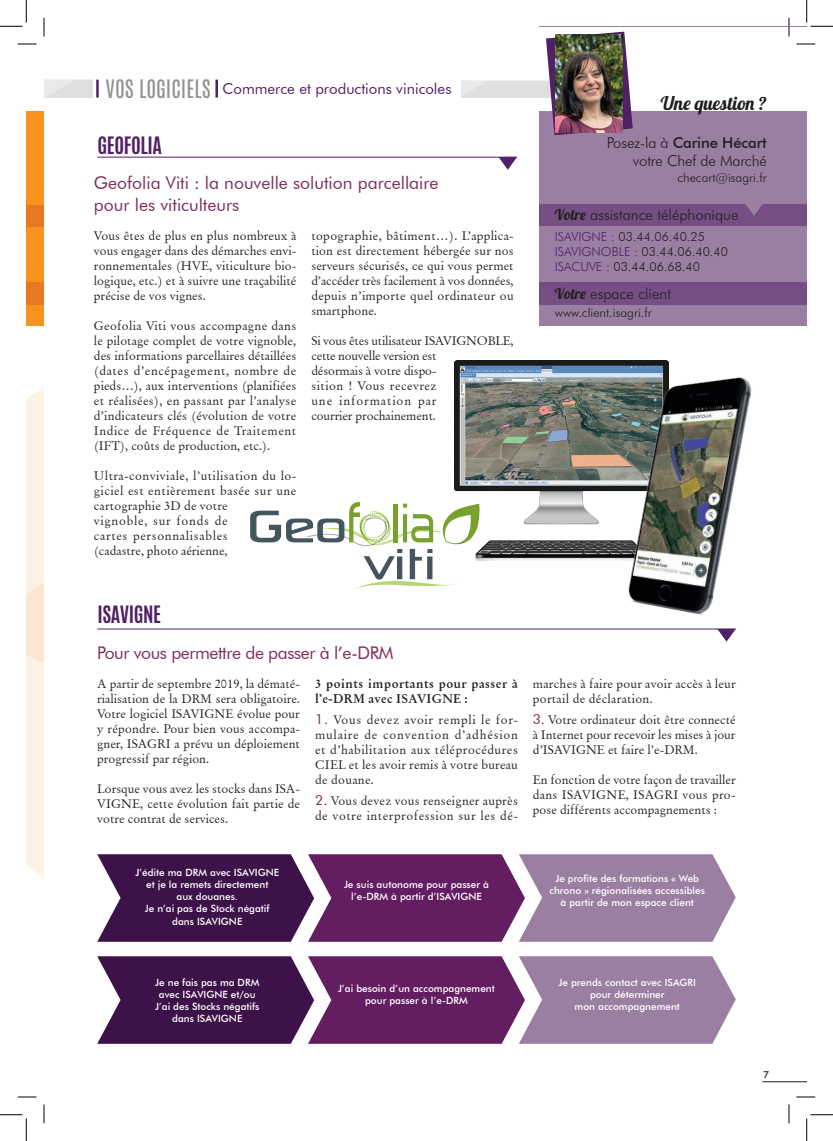
<style>
.page{position:relative;width:833px;height:1141px;background:#fff}
.page>*{position:absolute;margin:0;border:0;box-sizing:border-box;transform-origin:0 0}
.t1{font:61.88px "Sony Sketch EF";color:#45555f}
.t2{font:700 20px "Antonio";letter-spacing:-.02em;color:#512065}
.t3{font:18.75px "Lobster 1.4";color:#231f20}
.t4{font:17.5px/21.2px "Futura BT";color:#7c2d5b}
.t5{font:17.5px "Futura BT";letter-spacing:-.025em;color:#7c2d5b}
.t6{font:300 15px/18px "Futura BT";color:#231f20;text-align:right}
.t7{font:15px "Futura BT";color:#512065}
.t8{font:12.5px/15px "Baramond";letter-spacing:.005em;color:#231f20;text-align:justify}
.t9{font:12.5px/15px "Baramond";letter-spacing:.035em;color:#231f20}
.t10{font:300 12.5px/15px "Futura BT";color:#231f20}
.t11{font:12.5px/15px "Baramond";letter-spacing:.03em;color:#231f20}
.t12{font:700 12.5px/15px "Baramond";letter-spacing:.045em;color:#231f20}
.t13{font:500 10px/12px "Futura BT";color:#fff;text-align:center}
.t14{font:800 10px "Futura BT";color:#4b4c4d}
.s1{font-family:"Antonio";font-size:21.25px;color:#939291}
.s2{font-family:"Futura BT";font-size:13.75px;color:#7c2d5b}
.s3{font-weight:500}
.s4{font-family:"Lobster 1.4";font-weight:400}
.s5{color:#512065}
</style>
<div class="page">
<svg style="left:26px;top:388px;width:18px;height:491px;background:#fdf0e3"></svg>
<hr style="left:96px;top:80px;width:3px;height:17px;background:#512065">
<hr style="left:215px;top:80px;width:3px;height:17px;background:#512065">
<div style="left:26px;top:111px;width:18px;height:215px;background:#f7931d"></div>
<div style="left:26px;top:205px;width:18px;height:21px;background:#e7781f"></div>
<div style="left:26px;top:282px;width:18px;height:22px;background:#e7781f"></div>
<div style="left:539px;top:26px;width:267px;height:300px;background:#9a7fa2"></div>
<div style="left:538px;top:204px;width:268px;height:22px;background:#754f83"></div>
<div style="left:539px;top:282px;width:267px;height:22px;background:#754f83"></div>
<div style="left:536px;top:27px;width:270px;height:84px;background:#fff"></div>
<svg style="left:745px;top:204px;width:17px;height:12px"></svg>
<svg style="left:499px;top:158px;width:17px;height:12px"></svg>
<svg style="left:716px;top:629px;width:19px;height:12px"></svg>
<hr style="left:97px;top:157px;width:419px;height:1px;background:#512065">
<hr style="left:97px;top:628px;width:638px;height:1px;background:#512065">
<svg style="left:44px;top:80px;width:49px;height:17px"></svg>
<svg style="left:97px;top:854px;width:638px;height:87px;background:#764c7c"></svg>
<svg style="left:97px;top:956px;width:638px;height:87px;background:#764c7c"></svg>
<svg style="left:250px;top:502px;width:204px;height:45px"></svg>
<svg style="left:354px;top:580px;width:101px;height:9px"></svg>
<img style="left:454px;top:361px;width:165px;height:200px">
<img style="left:619px;top:360px;width:133px;height:255px">
<svg style="left:461px;top:32px;width:171px;height:103px"></svg>
<img style="left:555px;top:34px;width:67px;height:99px">
<hr style="left:761px;top:1080px;width:45px;height:2px;background:#4b4c4d">
<svg style="left:18px;top:43px;width:18px;height:2px"></svg>
<svg style="left:796px;top:43px;width:18px;height:2px"></svg>
<svg style="left:18px;top:1096px;width:18px;height:1px"></svg>
<svg style="left:796px;top:1096px;width:18px;height:1px"></svg>
<svg style="left:43px;top:18px;width:2px;height:18px"></svg>
<svg style="left:43px;top:1104px;width:2px;height:19px"></svg>
<svg style="left:788px;top:18px;width:1px;height:18px"></svg>
<svg style="left:788px;top:1104px;width:1px;height:19px"></svg>
<svg style="left:0;top:0;width:27px;height:27px"></svg>
<svg style="left:0;top:1114px;width:27px;height:26px"></svg>
<svg style="left:806px;top:0;width:26px;height:27px"></svg>
<svg style="left:806px;top:1114px;width:26px;height:26px"></svg>
<p class="t7" style="left:105px;top:79px;width:347px"><span class="s1">VOS LOGICIELS</span> Commerce et productions vinicoles</p>
<h2 class="t2" style="left:97px;top:130px;width:66px">GEOFOLIA</h2>
<h3 class="t4" style="left:94px;top:172px;width:346px">Geofolia Viti : la nouvelle solution parcellaire pour les viticulteurs</h3>
<p class="t8" style="left:94px;top:228px;width:204px">Vous êtes de plus en plus nombreux à vous engager dans des démarches envi&shy;ronnementales (HVE, viticulture bio&shy;logique, etc.) et à suivre une traçabilité précise de vos vignes.</p>
<p class="t8" style="left:94px;top:318px;width:204px">Geofolia Viti vous accompagne dans le pilotage complet de votre vignoble, des informations parcellaires détaillées (dates d’encépagement, nombre de pieds…), aux interventions (planifiées et réalisées), en passant par l’analyse d’indicateurs clés (évolution de votre Indice de Fréquence de Traitement (IFT), coûts de production, etc.).</p>
<p class="t9" style="left:94px;top:468px;width:204px">Ultra-conviviale, l’utilisation du lo&shy;giciel est entièrement basée sur une cartographie 3D de votre<br>vignoble, sur fonds de<br>cartes personnalisables<br>(cadastre, photo aérienne,</p>
<p class="t8" style="left:311px;top:228px;width:204px">topographie, bâtiment…). L’applica&shy;tion est directement hébergée sur nos serveurs sécurisés, ce qui vous permet d’accéder très facilement à vos données, depuis n’importe quel ordinateur ou smartphone.</p>
<p class="t8" style="left:311px;top:333px;width:204px;text-align:left">Si vous êtes utilisateur ISAVIGNOBLE, cette nouvelle version est<br>désormais à votre dispo-<br>sition ! Vous recevrez<br>une information par<br>courrier prochainement.</p>
<h1 class="t1" style="left:364px;top:529px;width:74px">viti</h1>
<h2 class="t2" style="left:97px;top:599px;width:65px">ISAVIGNE</h2>
<h3 class="t5" style="left:97px;top:641px;width:297px">Pour vous permettre de passer à l’e-DRM</h3>
<p class="t8" style="left:97px;top:675px;width:204px">A partir de septembre 2019, la dématé&shy;rialisation de la DRM sera obligatoire.<br>Votre logiciel ISAVIGNE évolue pour y répondre. Pour bien vous accompa&shy;gner, ISAGRI a prévu un déploiement progressif par région.</p>
<p class="t8" style="left:97px;top:780px;width:204px">Lorsque vous avez les stocks dans ISA-VIGNE, cette évolution fait partie de votre contrat de services.</p>
<p class="t12" style="left:315px;top:675px;width:204px">3 points importants pour passer à l’e-DRM avec ISAVIGNE :</p>
<p class="t8" style="left:315px;top:712px;width:204px"><span class="s2">1.</span> Vous devez avoir rempli le for&shy;mulaire de convention d’adhésion et d’habilitation aux téléprocédures CIEL et les avoir remis à votre bureau de douane.</p>
<p class="t11" style="left:315px;top:793px;width:204px"><span class="s2">2.</span> Vous devez vous renseigner auprès de votre interprofession sur les dé-</p>
<h3 class="t3" style="left:660px;top:92px;width:107px">Une question ?</h3>
<p class="t6" style="left:606px;top:133px;width:161px">Posez-la à <span class="s3">Carine Hécart </span>votre Chef de Marché</p>
<p class="t10" style="left:677px;top:169px;width:91px">checart@isagri.fr</p>
<p class="t6" style="left:554px;top:205px;width:185px"><span class="s4">Votre</span> assistance téléphonique</p>
<p class="t10" style="left:554px;top:229px;width:174px"><span class="s5">ISAVIGNE :</span> 03.44.06.40.25<br><span class="s5">ISAVIGNOBLE :</span> 03.44.06.40.40<br><span class="s5">ISACUVE :</span> 03.44.06.68.40</p>
<p class="t10" style="left:554px;top:305px;width:98px">www.client.isagri.fr</p>
<p class="t6" style="left:554px;top:285px;width:118px"><span class="s4">Votre</span> espace client</p>
<p class="t8" style="left:532px;top:675px;width:204px">marches à faire pour avoir accès à leur portail de déclaration.</p>
<p class="t8" style="left:532px;top:712px;width:204px"><span class="s2">3.</span> Votre ordinateur doit être connecté à Internet pour recevoir les mises à jour d’ISAVIGNE et faire l’e-DRM.</p>
<p class="t8" style="left:532px;top:772px;width:204px">En fonction de votre façon de travailler dans ISAVIGNE, ISAGRI vous pro&shy;pose différents accompagnements :</p>
<p class="t13" style="left:135px;top:866px;width:145px">J’édite ma DRM avec ISAVIGNE et je la remets directement<br>aux douanes.<br>Je n’ai pas de Stock négatif dans ISAVIGNE</p>
<p class="t13" style="left:344px;top:878px;width:146px">Je suis autonome pour passer à l’e-DRM à partir d’ISAVIGNE</p>
<p class="t13" style="left:549px;top:872px;width:157px">Je profite des formations « Web chrono » régionalisées accessibles à partir de mon espace client</p>
<p class="t13" style="left:155px;top:976px;width:106px">Je ne fais pas ma DRM avec ISAVIGNE et/ou<br>J’ai des Stocks négatifs dans ISAVIGNE</p>
<p class="t13" style="left:338px;top:982px;width:158px">J’ai besoin d’un accompagnement pour passer à l’e-DRM</p>
<p class="t13" style="left:558px;top:976px;width:139px">Je prends contact avec ISAGRI pour déterminer<br>mon accompagnement</p>
<p class="t14" style="left:762px;top:1068px;width:8px">7</p>
</div>
